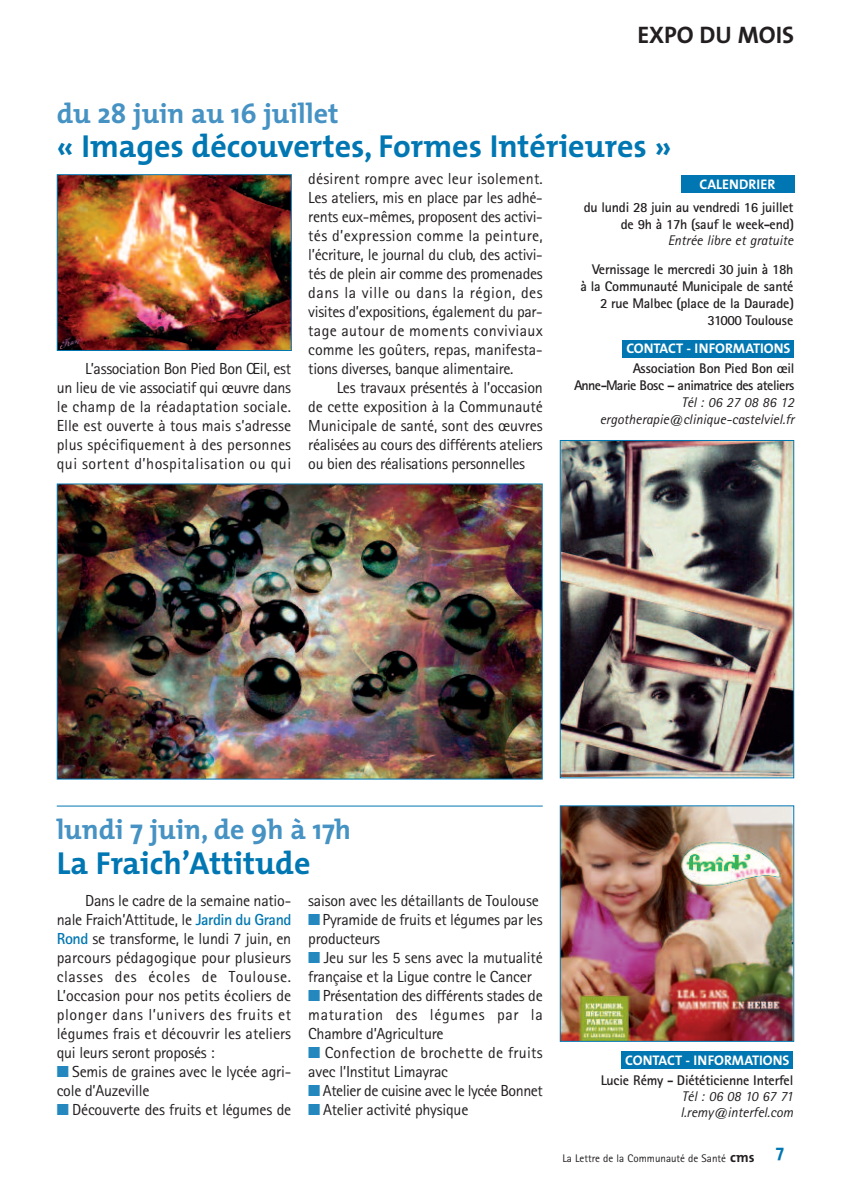
<style>
.page{position:relative;width:851px;height:1191px;background:#fff}
.page>*{position:absolute;margin:0;border:0;box-sizing:border-box;transform-origin:0 0}
.t1{font:700 32px "The Mix";color:#0077b2}
.t2{font:700 28px "The Mix";color:#4592c3}
.t3{font:700 24px "The Mix";letter-spacing:-.005em;color:#231f20}
.t4{font:700 18px "The Mix";color:#0077b2}
.t5{font:16px/19px "Rotis Sans Serif";letter-spacing:-.015em;color:#231f20;text-align:justify}
.t6{font:16px/19px "Rotis Sans Serif";letter-spacing:.02em;color:#231f20}
.t7{font:700 14px/16.8px "Rotis Sans Serif";letter-spacing:-.02em;color:#231f20;text-align:right}
.t8{font:italic 14px/16.8px "Rotis Sans Serif";color:#231f20;text-align:right}
.t9{font:700 14px "The Mix";color:#fff}
.t10{font:11px "Rotis Sans Serif";color:#231f20}
.s1{font-weight:700;color:#0077b2}
.s2{color:#2488be}
.s3{font-family:"The Mix";font-weight:700;font-size:14px}
</style>
<div class="page">
<div style="left:622px;top:340px;width:172px;height:17px;background:#0077b2"></div>
<div style="left:680px;top:176px;width:114px;height:17px;background:#0077b2"></div>
<img style="left:59px;top:485px;width:481px;height:292px">
<img style="left:561px;top:442px;width:231px;height:334px">
<div style="left:559px;top:440px;width:235px;height:338px;border:1px solid #0077b2"></div>
<div style="left:621px;top:1051px;width:172px;height:17px;background:#0077b2"></div>
<img style="left:561px;top:807px;width:231px;height:232px">
<img style="left:59px;top:176px;width:231px;height:173px">
<div style="left:57px;top:174px;width:235px;height:177px;border:1px solid #0077b2"></div>
<hr style="left:57px;top:805px;width:485px;height:1px;background:#0077b2">
<h3 class="t3" style="left:637px;top:27px;width:158px">EXPO DU MOIS</h3>
<h2 class="t2" style="left:57px;top:104px;width:283px">du 28 juin au 16 juillet</h2>
<h1 class="t1" style="left:57px;top:135px;width:616px">« Images découvertes, Formes Intérieures »</h1>
<p class="t5" style="left:57px;top:361px;width:236px;text-indent:28px">L’association Bon Pied Bon Œil, est un lieu de vie associatif qui œuvre dans le champ de la réadaptation sociale.<br>Elle est ouverte à tous mais s’adresse plus spécifiquement à des personnes qui sortent d’hospitalisation ou qui</p>
<p class="t5" style="left:308px;top:171px;width:236px">désirent rompre avec leur isolement.<br>Les ateliers, mis en place par les adhé&shy;rents eux-mêmes, proposent des activi&shy;tés d’expression comme la peinture, l’écriture, le journal du club, des activi&shy;tés de plein air comme des promenades dans la ville ou dans la région, des visites d’expositions, également du par&shy;tage autour de moments conviviaux comme les goûters, repas, manifesta&shy;tions diverses, banque alimentaire.</p>
<p class="t5" style="left:308px;top:380px;width:236px;text-indent:28px">Les travaux présentés à l’occasion de cette exposition à la Communauté Municipale de santé, sont des œuvres réalisées au cours des différents ateliers ou bien des réalisations personnelles</p>
<p class="t9" style="left:699px;top:179px;width:77px">CALENDRIER</p>
<p class="t7" style="left:583px;top:200px;width:212px">du lundi 28 juin au vendredi 16 juillet de 9h à 17h (sauf le week-end)</p>
<p class="t8" style="left:667px;top:233px;width:127px">Entrée libre et gratuite</p>
<p class="t7" style="left:580px;top:263px;width:215px">Vernissage le mercredi 30 juin à 18h<br>à la Communauté Municipale de santé<br>2 rue Malbec (place de la Daurade)<br>31000 Toulouse</p>
<p class="t9" style="left:626px;top:344px;width:166px">CONTACT - INFORMATIONS</p>
<p class="t7" style="left:574px;top:361px;width:222px">Association Bon Pied Bon œil<br>Anne-Marie Bosc – animatrice des ateliers</p>
<p class="t8" style="left:599px;top:395px;width:196px">Tél : 06 27 08 86 12 ergotherapie@clinique-castelviel.fr</p>
<h2 class="t2" style="left:57px;top:820px;width:296px">lundi 7 juin, de 9h à 17h</h2>
<h1 class="t1" style="left:57px;top:852px;width:255px">La Fraich’Attitude</h1>
<p class="t5" style="left:57px;top:893px;width:236px;text-indent:28px">Dans le cadre de la semaine natio&shy;nale Fraich’Attitude, le <span class="s1">Jardin du Grand Rond</span> se transforme, le lundi 7 juin, en parcours pédagogique pour plusieurs classes des écoles de Toulouse.<br>L’occasion pour nos petits écoliers de plonger dans l’univers des fruits et légumes frais et découvrir les ateliers qui leurs seront proposés :</p>
<p class="t5" style="left:57px;top:1064px;width:236px"><span class="s2">■</span> Semis de graines avec le lycée agri&shy;cole d’Auzeville</p>
<p class="t5" style="left:57px;top:1102px;width:236px"><span class="s2">■</span> Découverte des fruits et légumes de</p>
<p class="t5" style="left:308px;top:893px;width:232px">saison avec les détaillants de Toulouse</p>
<p class="t5" style="left:308px;top:912px;width:236px"><span class="s2">■</span>Pyramide de fruits et légumes par les producteurs</p>
<p class="t5" style="left:308px;top:950px;width:236px"><span class="s2">■</span> Jeu sur les 5 sens avec la mutualité française et la Ligue contre le Cancer</p>
<p class="t5" style="left:308px;top:988px;width:236px"><span class="s2">■</span>Présentation des différents stades de maturation des légumes par la Chambre d’Agriculture</p>
<p class="t6" style="left:308px;top:1045px;width:236px"><span class="s2">■</span> Confection de brochette de fruits avec l’Institut Limayrac</p>
<p class="t5" style="left:308px;top:1083px;width:236px"><span class="s2">■</span> Atelier de cuisine avec le lycée Bonnet</p>
<p class="t5" style="left:308px;top:1102px;width:162px"><span class="s2">■</span> Atelier activité physique</p>
<p class="t9" style="left:625px;top:1055px;width:166px">CONTACT - INFORMATIONS</p>
<p class="t7" style="left:601px;top:1072px;width:194px">Lucie Rémy - Diététicienne Interfel</p>
<p class="t8" style="left:680px;top:1089px;width:114px;line-height:16px;text-align:left">Tél : 06 08 10 67 71 l.remy@interfel.com</p>
<p class="t10" style="left:562px;top:1154px;width:193px">La Lettre de la Communauté de Santé <span class="s3">cms</span></p>
<p class="t4" style="left:775px;top:1145px;width:10px">7</p>
</div>
